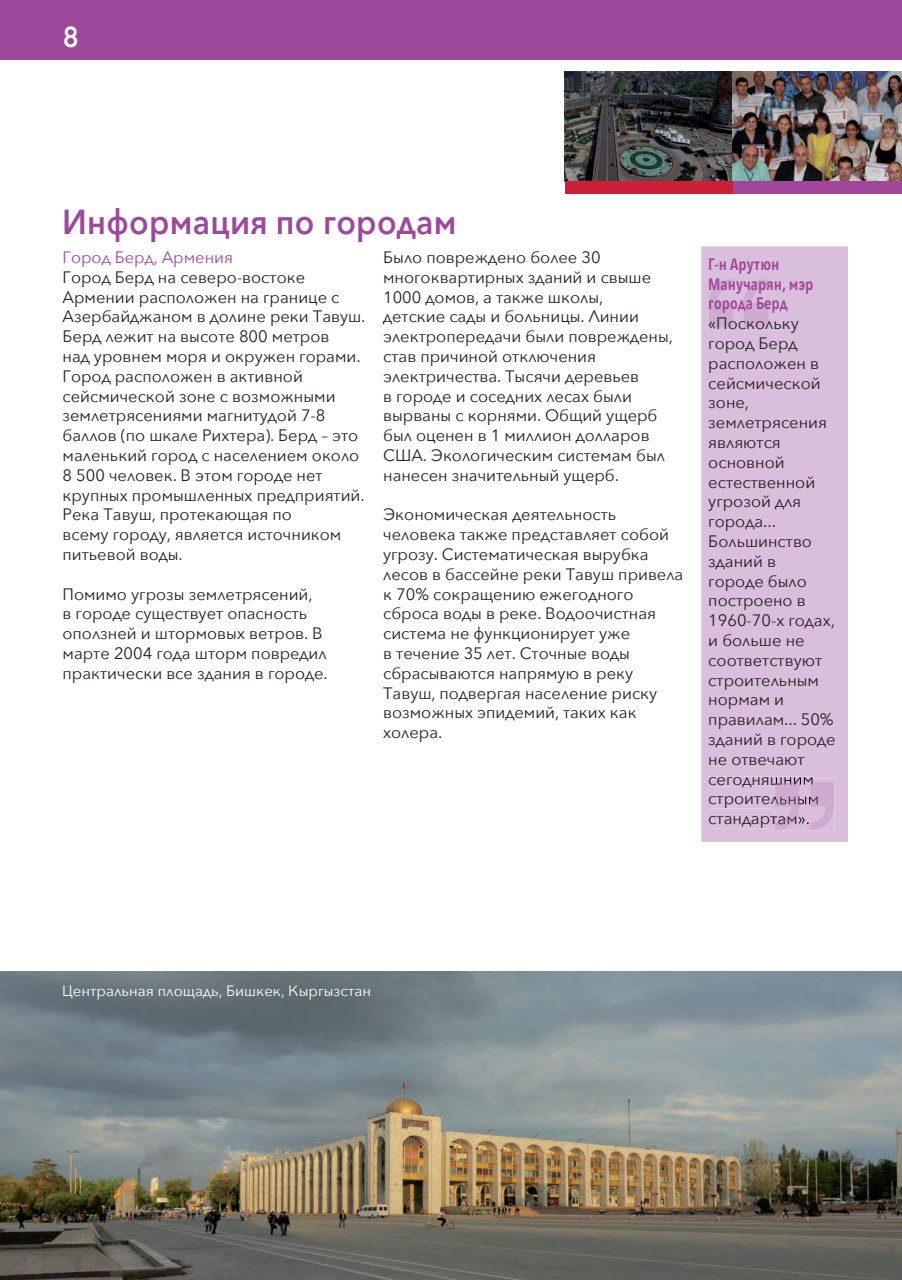
<style>
.page{position:relative;width:902px;height:1280px;background:#fff}
.page>*{position:absolute;margin:0;border:0;box-sizing:border-box;transform-origin:0 0}
.t1{font:600 34.65px "Avenir Next";letter-spacing:.01em;color:#9d489b;scale:.91 1}
.t2{font:500 27px "Futura";color:#fff}
.t3{font:16.5px/19.8px "Avenir Next";color:#231f20}
.t4{font:600 16.5px/19.8px "Avenir Next Condensed";color:#a1469a}
.t5{font:16.5px "Avenir Next";color:#9b489b}
.t6{font:15px "Avenir Next";color:#fff}
</style>
<div class="page">
<div style="left:0;top:0;width:901px;height:59px;background:#9d489b"></div>
<img style="left:564px;top:72px;width:337px;height:110px">
<div style="left:731px;top:182px;width:170px;height:12px;background:#a1469a"></div>
<div style="left:564px;top:182px;width:168px;height:12px;background:#ce1f39"></div>
<img style="left:0;top:972px;width:901px;height:308px">
<div style="left:701px;top:246px;width:146px;height:596px;background:#d9bfdb"></div>
<svg style="left:709px;top:777px;width:104px;height:10px"></svg>
<div style="left:709px;top:796px;width:65px;height:12px;background:#d9bfdb"></div>
<div style="left:709px;top:816px;width:65px;height:12px;background:#d9bfdb"></div>
<img style="left:708px;top:279px;width:60px;height:51px">
<img style="left:774px;top:779px;width:60px;height:51px">
<img style="left:774px;top:779px;width:39px;height:8px">
<img style="left:774px;top:796px;width:45px;height:12px">
<img style="left:774px;top:816px;width:34px;height:12px">
<h2 class="t2" style="left:63px;top:18px;width:18px">8</h2>
<h1 class="t1" style="left:62px;top:192px;width:435px">Информация по городам</h1>
<p class="t5" style="left:63px;top:243px;width:172px">Город Берд, Армения</p>
<p class="t3" style="left:63px;top:266px;width:304px">Город Берд на северо-востоке<br>Армении расположен на границе с<br>Азербайджаном в долине реки Тавуш.<br>Берд лежит на высоте 800 метров<br>над уровнем моря и окружен горами.<br>Город расположен в активной сейсмической зоне с возможными землетрясениями магнитудой 7-8 баллов (по шкале Рихтера). Берд – это маленький город с населением около<br>8 500 человек. В этом городе нет крупных промышленных предприятий.<br>Река Тавуш, протекающая по<br>всему городу, является источником питьевой воды.</p>
<p class="t3" style="left:63px;top:583px;width:267px">Помимо угрозы землетрясений,<br>в городе существует опасность оползней и штормовых ветров. В марте 2004 года шторм повредил практически все здания в городе.</p>
<p class="t3" style="left:383px;top:247px;width:291px">Было повреждено более 30 многоквартирных зданий и свыше<br>1000 домов, а также школы,<br>детские сады и больницы. Линии электропередачи были повреждены, став причиной отключения электричества. Тысячи деревьев<br>в городе и соседних лесах были вырваны с корнями. Общий ущерб был оценен в 1 миллион долларов<br>США. Экологическим системам был нанесен значительный ущерб.</p>
<p class="t3" style="left:383px;top:504px;width:302px">Экономическая деятельность человека также представляет собой угрозу. Систематическая вырубка лесов в бассейне реки Тавуш привела к 70% сокращению ежегодного сброса воды в реке. Водоочистная система не функционирует уже<br>в течение 35 лет. Сточные воды сбрасываются напрямую в реку<br>Тавуш, подвергая население риску возможных эпидемий, таких как холера.</p>
<p class="t4" style="left:708px;top:254px;width:107px">Г-н Арутюн<br>Манучарян, мэр города Берд</p>
<p class="t3" style="left:708px;top:313px;width:129px">«Поскольку город Берд расположен в сейсмической зоне, землетрясения являются основной естественной угрозой для города...<br>Большинство зданий в городе было построено в<br>1960-70-х годах, и больше не соответствуют строительным нормам и правилам... 50% зданий в городе не отвечают сегодняшним строительным стандартам».</p>
<p class="t6" style="left:62px;top:978px;width:310px">Центральная площадь, Бишкек, Кыргызстан</p>
</div>
